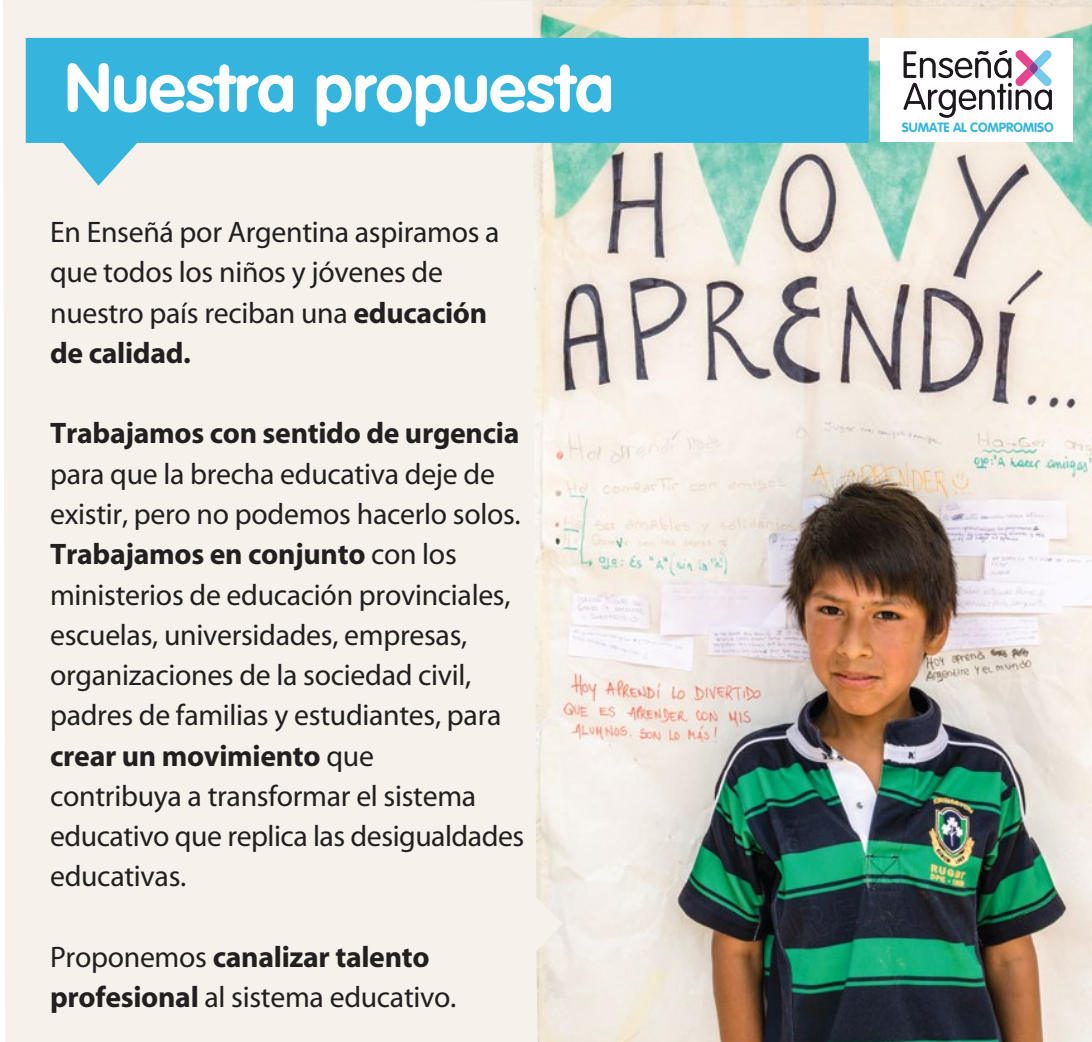
<style>
.page{position:relative;width:1092px;height:1042px;background:#fff}
.page>*{position:absolute;margin:0;border:0;box-sizing:border-box;transform-origin:0 0}
.t1{font:700 67.73px "VAG Rounded";color:#fff}
.t2{font:29.75px/40.2px "Myriad";letter-spacing:-.01em;color:#231f20}
.t3{font:700 29.75px "Myriad";letter-spacing:-.01em;color:#231f20}
.t4{font:700 13.3px "VAG Rounded";letter-spacing:-.01em;color:#35b5de}
.s1{font-weight:700}
</style>
<div class="page">
<img style="left:563px;top:0;width:528px;height:1042px">
<div style="left:3px;top:0;width:560px;height:1042px;background:#f7f1ec"></div>
<svg style="left:26px;top:38px;width:842px;height:148px;background:#63c2dd"></svg>
<div style="left:879px;top:38px;width:193px;height:104px;background:#fff"></div>
<svg style="left:903px;top:50px;width:148px;height:68px"></svg>
<h1 class="t1" style="left:65px;top:48px;width:550px">Nuestra propuesta</h1>
<p class="t2" style="left:50px;top:213px;width:451px">En Enseñá por Argentina aspiramos a que todos los niños y jóvenes de nuestro país reciban una <span class="s1">educación de calidad.</span></p>
<p class="t3" style="left:50px;top:418px;width:471px">Trabajamos con sentido de urgencia</p>
<p class="t2" style="left:50px;top:455px;width:475px">para que la brecha educativa deje de existir, pero no podemos hacerlo solos.<br><span class="s1">Trabajamos en conjunto</span> con los ministerios de educación provinciales, escuelas, universidades, empresas, organizaciones de la sociedad civil, padres de familias y estudiantes, para <span class="s1">crear un movimiento</span> que<br>contribuya a transformar el sistema educativo que replica las desigualdades educativas.</p>
<p class="t2" style="left:50px;top:938px;width:408px">Proponemos <span class="s1">canalizar talento profesional</span> al sistema educativo.</p>
<p class="t4" style="left:901px;top:119px;width:153px">SUMATE AL COMPROMISO</p>
</div>
